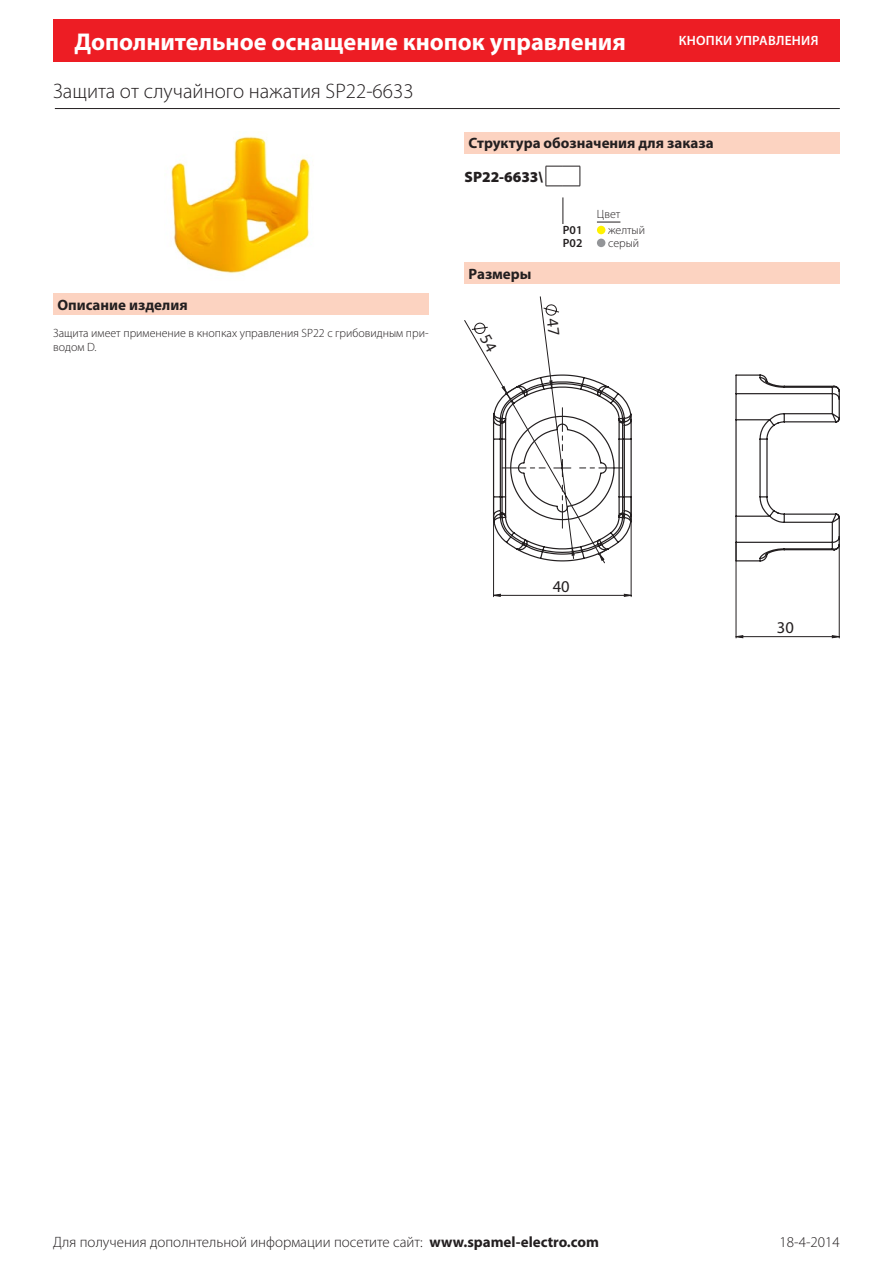
<style>
.page{position:relative;width:893px;height:1263px;background:#fff}
.page>*{position:absolute;margin:0;border:0;box-sizing:border-box;transform-origin:0 0}
.t1{font:700 24.3px "Myriad Pro";color:#fff}
.t2{font:300 21px "Myriad Pro";color:#231f20}
.Cecha_Wymiary{font:16.5px "Myriad Pro";color:#231f20}
.t3{font:300 15px "Myriad Pro";color:#231f20}
.Überschrift{font:700 15px "Myriad Pro";color:#231f20}
.TS_Bestellschlüssel{font:900 15px "Myriad Pro";color:#231f20}
.t4{font:600 13.5px "Myriad Pro";letter-spacing:.02em;color:#fff}
.Text_normal_block{font:300 12px/14.4px "Myriad Pro";color:#231f20}
.TS_links{font:300 12px "Myriad Pro";color:#231f20}
.TS_fett_zentriert{font:600 12px "Myriad Pro";color:#231f20}
.TS_links_unterstrich{font:300 12px "Myriad Pro";color:#231f20}
.s1{font-weight:700}
</style>
<div class="page">
<div style="left:53px;top:19px;width:787px;height:43px;background:#ed1d24"></div>
<img style="left:170px;top:136px;width:140px;height:138px">
<div style="left:464px;top:132px;width:376px;height:21px;background:#fcd3c1"></div>
<svg style="left:546px;top:166px;width:35px;height:21px"></svg>
<svg style="left:563px;top:197px;width:1px;height:27px"></svg>
<svg style="left:597px;top:222px;width:23px;height:1px"></svg>
<div style="left:597px;top:226px;width:8px;height:8px;background:#fff200;border-radius:50%"></div>
<div style="left:597px;top:239px;width:8px;height:8px;background:#939598;border-radius:50%"></div>
<div style="left:464px;top:262px;width:376px;height:22px;background:#fcd3c1"></div>
<svg style="left:464px;top:296px;width:376px;height:342px"></svg>
<svg style="left:736px;top:636px;width:103px;height:2px"></svg>
<svg style="left:494px;top:594px;width:137px;height:2px"></svg>
<svg style="left:492px;top:373px;width:348px;height:189px"></svg>
<hr style="left:55px;top:108px;width:785px;height:1px;background:#231f20">
<div style="left:53px;top:293px;width:376px;height:22px;background:#fcd3c1"></div>
<svg style="left:471px;top:322px;width:26px;height:31px"></svg>
<svg style="left:543px;top:304px;width:17px;height:31px"></svg>
<h1 class="t1" style="left:74px;top:25px;width:553px">Дополнительное оснащение кнопок управления</h1>
<p class="t2" style="left:53px;top:79px;width:362px">Защита от случайного нажатия SP22-6633</p>
<p class="t4" style="left:679px;top:32px;width:141px">КНОПКИ УПРАВЛЕНИЯ</p>
<p class="Überschrift" style="left:57px;top:295px;width:132px">Описание изделия</p>
<p class="Text_normal_block" style="left:53px;top:326px;width:377px">Защита имеет применение в кнопках управления SP22 с грибовидным при&shy;водом D.</p>
<p class="Überschrift" style="left:469px;top:133px;width:247px">Структура обозначения для заказа</p>
<p class="TS_Bestellschlüssel" style="left:465px;top:167px;width:80px">SP22-6633\</p>
<p class="TS_links_unterstrich" style="left:597px;top:207px;width:25px">Цвет</p>
<p class="TS_fett_zentriert" style="left:563px;top:223px;width:21px">P01</p>
<p class="TS_links" style="left:608px;top:224px;width:39px">желтый</p>
<p class="TS_fett_zentriert" style="left:563px;top:235px;width:21px">P02</p>
<p class="TS_links" style="left:608px;top:237px;width:33px">серый</p>
<p class="Überschrift" style="left:469px;top:264px;width:64px">Размеры</p>
<p class="Cecha_Wymiary" style="left:553px;top:576px;width:18px">40</p>
<p class="Cecha_Wymiary" style="left:777px;top:617px;width:18px">30</p>
<p class="t3" style="left:53px;top:1234px;width:547px">Для получения дополнтельной информации посетите сайт: <span class="s1">www.spamel-electro.com</span></p>
<p class="t3" style="left:780px;top:1234px;width:62px">18-4-2014</p>
</div>
